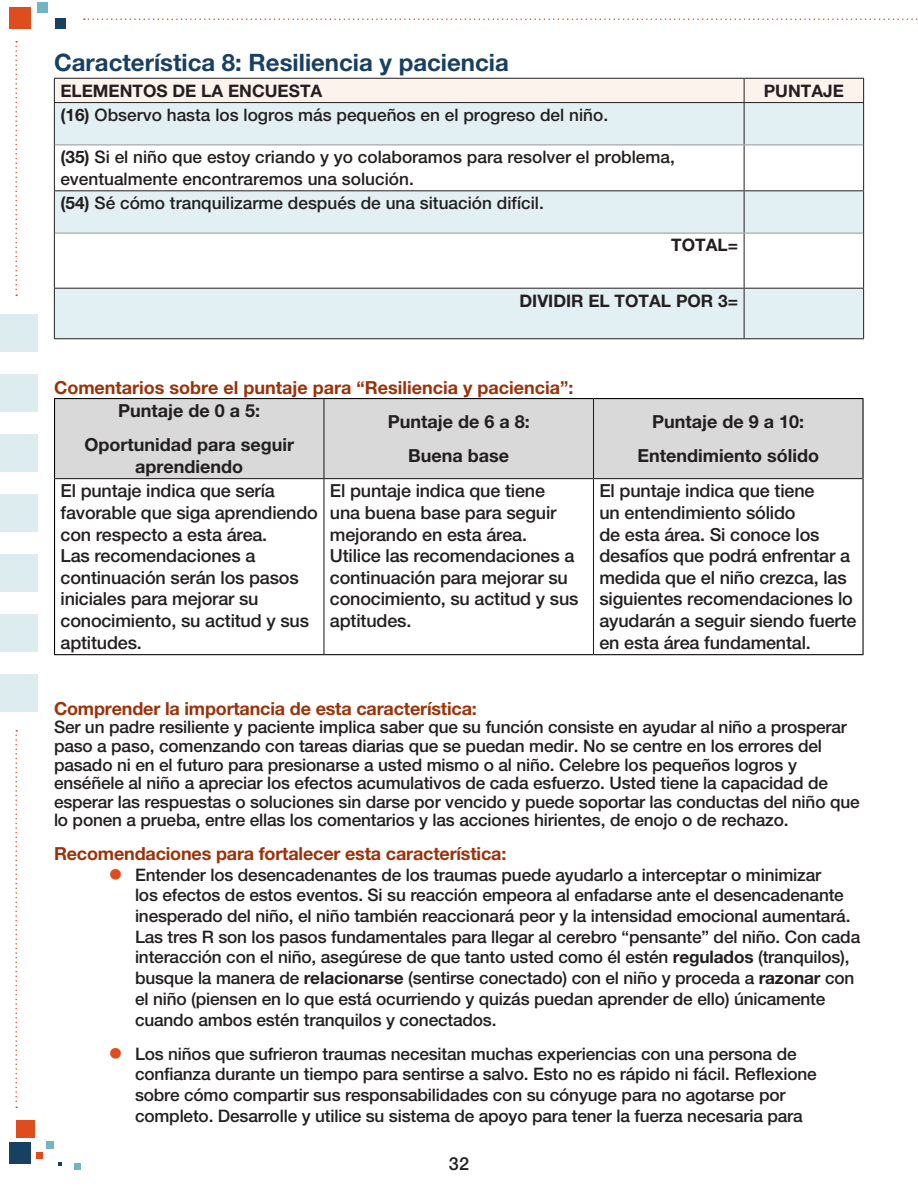
<style>
.page{position:relative;width:918px;height:1188px;background:#fff}
.page>*{position:absolute;margin:0;border:0;box-sizing:border-box;transform-origin:0 0}
.SA_Table_Heading{font:700 24px "Helvetica Neue LT Std";color:#193f63}
.t1{font:500 18px/21.6px "Helvetica Neue LT Std";letter-spacing:-.01em;color:#231f20}
.SA_Understanding_Rec{font:700 18px "Helvetica Neue LT Std";letter-spacing:-.01em;color:#9b320a}
.t2{font:700 18px/21.6px "Helvetica Neue LT Std";color:#231f20;text-align:center}
.t3{font:500 17.25px/20.7px "Helvetica Neue LT Std";letter-spacing:-.01em;color:#231f20}
.Body_1{font:700 17.25px "Helvetica Neue LT Std";color:#231f20}
.s1{font-weight:700}
.s2{font-size:30px;color:#df4c1e}
</style>
<div class="page">
<div style="left:0;top:314px;width:37px;height:37px;background:#dcecef"></div>
<div style="left:0;top:374px;width:37px;height:37px;background:#dcecef"></div>
<div style="left:0;top:434px;width:37px;height:37px;background:#dcecef"></div>
<div style="left:0;top:494px;width:37px;height:37px;background:#dcecef"></div>
<div style="left:0;top:554px;width:37px;height:37px;background:#dcecef"></div>
<div style="left:0;top:614px;width:37px;height:37px;background:#dcecef"></div>
<div style="left:0;top:674px;width:37px;height:37px;background:#dcecef"></div>
<div style="left:16px;top:1121px;width:18px;height:17px;background:#df4c1e"></div>
<div style="left:36px;top:1153px;width:7px;height:6px;background:#df4c1e"></div>
<div style="left:9px;top:1142px;width:22px;height:21px;background:#193f63"></div>
<div style="left:74px;top:1163px;width:7px;height:7px;background:#74b4c2"></div>
<svg style="left:58px;top:1162px;width:4px;height:3px"></svg>
<div style="left:46px;top:1141px;width:7px;height:8px;background:#74b4c2"></div>
<svg style="left:15px;top:41px;width:2px;height:255px"></svg>
<svg style="left:15px;top:730px;width:2px;height:378px"></svg>
<div style="left:9px;top:8px;width:22px;height:21px;background:#df4c1e"></div>
<div style="left:55px;top:18px;width:11px;height:11px;background:#193f63"></div>
<div style="left:37px;top:2px;width:11px;height:11px;background:#74b4c2"></div>
<svg style="left:84px;top:18px;width:834px;height:2px"></svg>
<div style="left:55px;top:103px;width:808px;height:235px;background:#e3f0f3"></div>
<svg style="left:55px;top:146px;width:808px;height:142px"></svg>
<div style="left:54px;top:78px;width:810px;height:24px;background:#fdf3ed"></div>
<hr style="left:54px;top:102px;width:690px;height:1px;background:#231f20">
<hr style="left:54px;top:103px;width:1px;height:42px;background:#231f20">
<hr style="left:744px;top:102px;width:120px;height:1px;background:#231f20">
<hr style="left:744px;top:103px;width:1px;height:42px;background:#231f20">
<hr style="left:863px;top:103px;width:1px;height:42px;background:#231f20">
<hr style="left:54px;top:145px;width:1px;height:45px;background:#231f20">
<hr style="left:744px;top:145px;width:1px;height:45px;background:#231f20">
<hr style="left:863px;top:145px;width:1px;height:45px;background:#231f20">
<hr style="left:54px;top:190px;width:690px;height:1px;background:#231f20">
<hr style="left:54px;top:191px;width:1px;height:42px;background:#231f20">
<hr style="left:744px;top:190px;width:120px;height:1px;background:#231f20">
<hr style="left:744px;top:191px;width:1px;height:42px;background:#231f20">
<hr style="left:863px;top:191px;width:1px;height:42px;background:#231f20">
<hr style="left:54px;top:233px;width:1px;height:55px;background:#231f20">
<hr style="left:744px;top:234px;width:1px;height:54px;background:#231f20">
<hr style="left:863px;top:233px;width:1px;height:55px;background:#231f20">
<hr style="left:54px;top:288px;width:690px;height:1px;background:#231f20">
<hr style="left:54px;top:289px;width:1px;height:49px;background:#231f20">
<hr style="left:744px;top:288px;width:120px;height:1px;background:#231f20">
<hr style="left:744px;top:289px;width:1px;height:49px;background:#231f20">
<hr style="left:863px;top:289px;width:1px;height:49px;background:#231f20">
<hr style="left:54px;top:338px;width:690px;height:1px;background:#231f20">
<hr style="left:744px;top:338px;width:120px;height:1px;background:#231f20">
<hr style="left:55px;top:145px;width:689px;height:1px;background:#939598">
<hr style="left:744px;top:145px;width:119px;height:1px;background:#939598">
<hr style="left:55px;top:233px;width:689px;height:1px;background:#939598">
<hr style="left:744px;top:233px;width:119px;height:1px;background:#939598">
<div style="left:55px;top:399px;width:807px;height:79px;background:#d9d9d9"></div>
<hr style="left:54px;top:398px;width:270px;height:1px;background:#000">
<hr style="left:54px;top:399px;width:1px;height:80px;background:#000">
<hr style="left:324px;top:398px;width:270px;height:1px;background:#000">
<hr style="left:594px;top:398px;width:270px;height:1px;background:#000">
<hr style="left:862px;top:399px;width:2px;height:80px;background:#000">
<hr style="left:54px;top:479px;width:1px;height:175px;background:#000">
<hr style="left:862px;top:479px;width:2px;height:175px;background:#000">
<hr style="left:54px;top:654px;width:270px;height:1px;background:#000">
<hr style="left:324px;top:654px;width:270px;height:1px;background:#000">
<hr style="left:594px;top:654px;width:270px;height:1px;background:#000">
<hr style="left:323px;top:399px;width:2px;height:79px;background:#231f20">
<hr style="left:593px;top:399px;width:1px;height:79px;background:#231f20">
<hr style="left:55px;top:478px;width:269px;height:1px;background:#231f20">
<hr style="left:324px;top:478px;width:270px;height:1px;background:#231f20">
<hr style="left:323px;top:479px;width:2px;height:175px;background:#231f20">
<hr style="left:594px;top:478px;width:269px;height:1px;background:#231f20">
<hr style="left:593px;top:479px;width:1px;height:175px;background:#231f20">
<p class="SA_Table_Heading" style="left:54px;top:48px;width:456px">Característica 8: Resiliencia y paciencia</p>
<p class="Body_1" style="left:60px;top:80px;width:263px">ELEMENTOS DE LA ENCUESTA</p>
<p class="Body_1" style="left:764px;top:80px;width:82px">PUNTAJE</p>
<p class="t3" style="left:60px;top:104px;width:547px"><span class="s1">(16)</span> Observo hasta los logros más pequeños en el progreso del niño.</p>
<p class="t3" style="left:60px;top:146px;width:616px;line-height:21.6px"><span class="s1">(35)</span> Si el niño que estoy criando y yo colaboramos para resolver el problema, eventualmente encontraremos una solución.</p>
<p class="t3" style="left:60px;top:192px;width:483px"><span class="s1">(54)</span> Sé cómo tranquilizarme después de una situación difícil.</p>
<p class="Body_1" style="left:671px;top:235px;width:68px">TOTAL=</p>
<p class="Body_1" style="left:520px;top:290px;width:220px">DIVIDIR EL TOTAL POR 3=</p>
<p class="SA_Understanding_Rec" style="left:54px;top:376px;width:521px">Comentarios sobre el puntaje para “Resiliencia y paciencia”:</p>
<p class="t2" style="left:118px;top:400px;width:144px">Puntaje de 0 a 5:</p>
<p class="t2" style="left:84px;top:433px;width:211px">Oportunidad para seguir aprendiendo</p>
<p class="t2" style="left:388px;top:411px;width:144px">Puntaje de 6 a 8:</p>
<p class="t2" style="left:408px;top:444px;width:103px">Buena base</p>
<p class="t2" style="left:652px;top:411px;width:154px">Puntaje de 9 a 10:</p>
<p class="t2" style="left:637px;top:444px;width:183px">Entendimiento sólido</p>
<p class="t1" style="left:61px;top:480px;width:259px">El puntaje indica que sería favorable que siga aprendiendo con respecto a esta área.<br>Las recomendaciones a continuación serán los pasos iniciales para mejorar su conocimiento, su actitud y sus aptitudes.</p>
<p class="t1" style="left:330px;top:480px;width:250px">El puntaje indica que tiene una buena base para seguir mejorando en esta área.<br>Utilice las recomendaciones a continuación para mejorar su conocimiento, su actitud y sus aptitudes.</p>
<p class="t1" style="left:600px;top:480px;width:259px">El puntaje indica que tiene<br>un entendimiento sólido<br>de esta área. Si conoce los desafíos que podrá enfrentar a medida que el niño crezca, las siguientes recomendaciones lo ayudarán a seguir siendo fuerte en esta área fundamental.</p>
<p class="SA_Understanding_Rec" style="left:54px;top:697px;width:424px">Comprender la importancia de esta característica:</p>
<p class="t3" style="left:54px;top:718px;width:807px;line-height:18.6px">Ser un padre resiliente y paciente implica saber que su función consiste en ayudar al niño a prosperar paso a paso, comenzando con tareas diarias que se puedan medir. No se centre en los errores del pasado ni en el futuro para presionarse a usted mismo o al niño. Celebre los pequeños logros y enséñele al niño a apreciar los efectos acumulativos de cada esfuerzo. Usted tiene la capacidad de esperar las respuestas o soluciones sin darse por vencido y puede soportar las conductas del niño que lo ponen a prueba, entre ellas los comentarios y las acciones hirientes, de enojo o de rechazo.</p>
<p class="SA_Understanding_Rec" style="left:54px;top:842px;width:454px">Recomendaciones para fortalecer esta característica:</p>
<p class="t3" style="left:135px;top:864px;width:727px;text-indent:-27px"><span class="s2">•</span> Entender los desencadenantes de los traumas puede ayudarlo a interceptar o minimizar<br>los efectos de estos eventos. Si su reacción empeora al enfadarse ante el desencadenante inesperado del niño, el niño también reaccionará peor y la intensidad emocional aumentará.<br>Las tres R son los pasos fundamentales para llegar al cerebro “pensante” del niño. Con cada interacción con el niño, asegúrese de que tanto usted como él estén <span class="s1">regulados</span> (tranquilos), busque la manera de <span class="s1">relacionarse</span> (sentirse conectado) con el niño y proceda a <span class="s1">razonar</span> con el niño (piensen en lo que está ocurriendo y quizás puedan aprender de ello) únicamente cuando ambos estén tranquilos y conectados.</p>
<p class="t3" style="left:135px;top:1043px;width:683px;text-indent:-27px"><span class="s2">•</span> Los niños que sufrieron traumas necesitan muchas experiencias con una persona de confianza durante un tiempo para sentirse a salvo. Esto no es rápido ni fácil. Reflexione sobre cómo compartir sus responsabilidades con su cónyuge para no agotarse por completo. Desarrolle y utilice su sistema de apoyo para tener la fuerza necesaria para</p>
<p class="t1" style="left:449px;top:1153px;width:22px">32</p>
</div>
